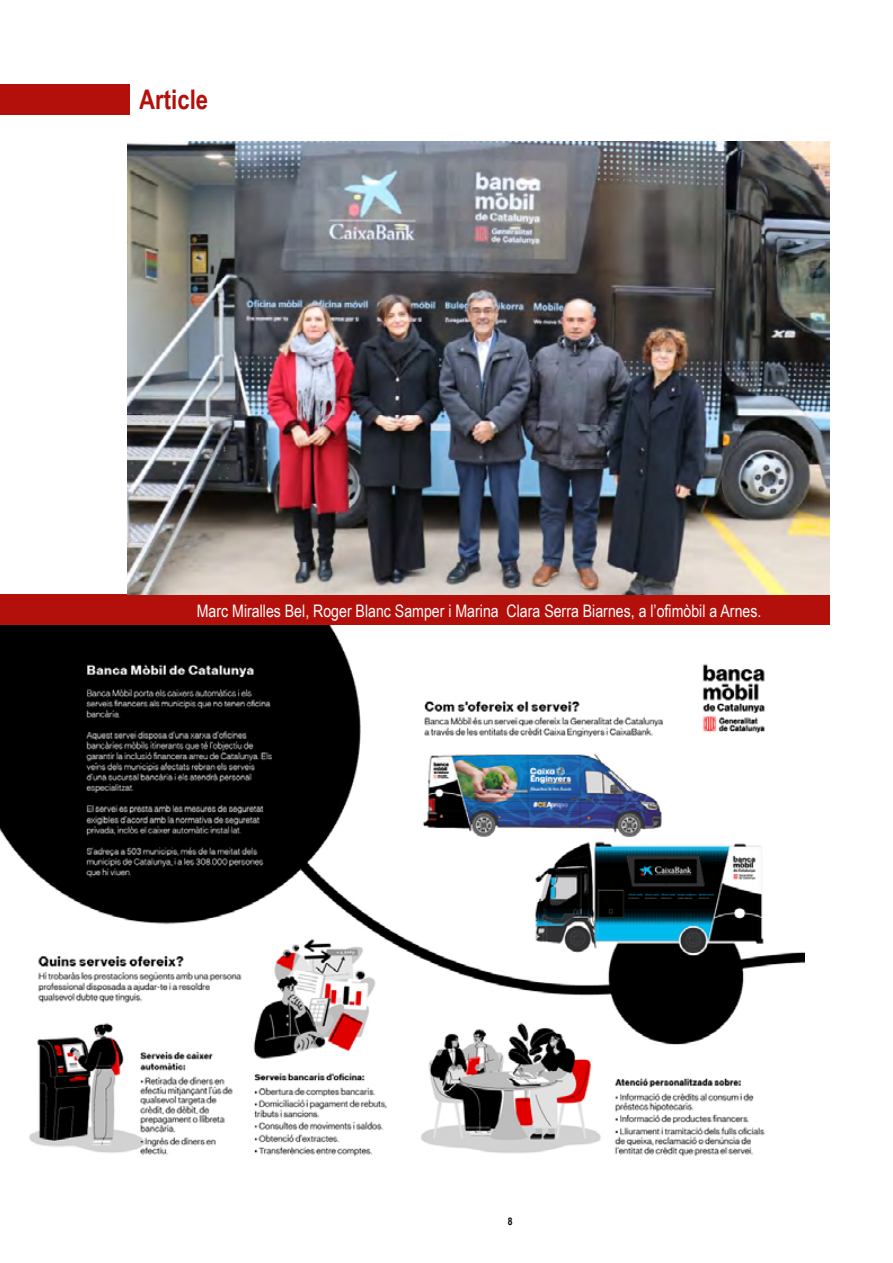
<style>
.page{position:relative;width:893px;height:1263px;background:#fff}
.page>*{position:absolute;margin:0;border:0;box-sizing:border-box;transform-origin:0 0}
.t1{font:700 27px "Arial Narrow";color:#b30f0b}
.t2{font:17.25px "Arial Narrow";color:#fff}
.t3{font:700 10.5px "Arial Narrow";color:#000}
</style>
<div class="page">
<div style="left:0;top:84px;width:129px;height:31px;background:#b30f0b"></div>
<img style="left:0;top:625px;width:804px;height:531px">
<div style="left:0;top:595px;width:829px;height:30px;background:#b30f0b"></div>
<img style="left:128px;top:141px;width:701px;height:454px">
<h1 class="t1" style="left:139px;top:80px;width:70px">Article</h1>
<p class="t2" style="left:197px;top:598px;width:566px">Marc Miralles Bel, Roger Blanc Samper i Marina Clara Serra Biarnes, a l’ofimòbil a Arnes.</p>
<p class="t3" style="left:508px;top:1213px;width:6px">8</p>
</div>
